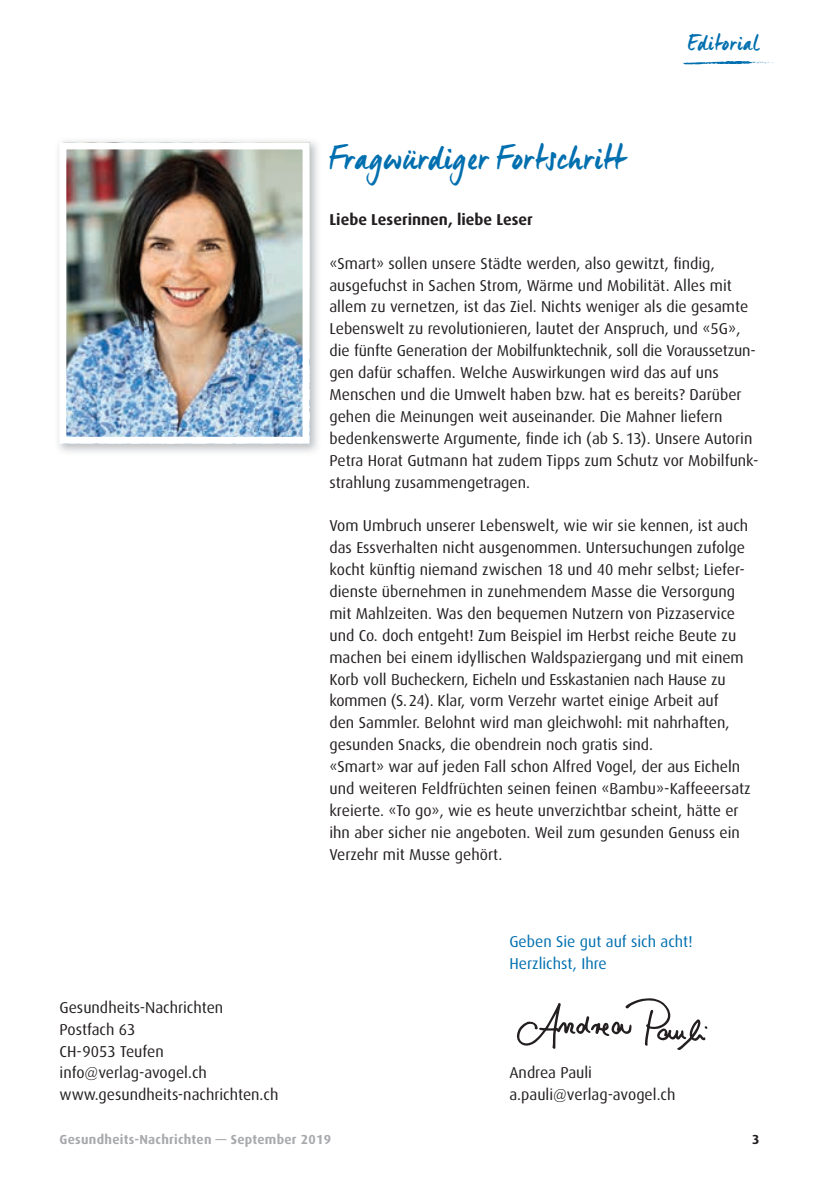
<style>
.page{position:relative;width:819px;height:1191px;background:#fff}
.page>*{position:absolute;margin:0;border:0;box-sizing:border-box;transform-origin:0 0}
.t1{font:35px "Manus";letter-spacing:.03em;color:#006faf}
.t2{font:22.75px "Manus";letter-spacing:.055em;color:#006faf}
.t3{font:15.75px/21.9px "Dax";color:#231f20}
.t4{font:15.75px/21.9px "Dax";color:#006faf}
.t5{font:700 15.75px "Dax";color:#231f20}
.t6{font:700 13.12px "Dax";letter-spacing:.02em;color:#a8a9ad}
.t7{font:700 13.12px "Dax";color:#231f20}
</style>
<div class="page">
<svg style="left:516px;top:998px;width:191px;height:52px"></svg>
<img style="left:58px;top:141px;width:260px;height:311px">
<img style="left:59px;top:142px;width:250px;height:302px">
<svg style="left:682px;top:61px;width:92px;height:4px"></svg>
<h2 class="t2" style="left:688px;top:28px;width:72px">Editorial</h2>
<h1 class="t1" style="left:329px;top:136px;width:296px">Fragwürdiger Fortschritt</h1>
<p class="t5" style="left:329px;top:211px;width:205px">Liebe Leserinnen, liebe Leser</p>
<p class="t3" style="left:329px;top:252px;width:430px">«Smart» sollen unsere Städte werden, also gewitzt, findig, ausgefuchst in Sachen Strom, Wärme und Mobilität. Alles mit allem zu vernetzen, ist das Ziel. Nichts weniger als die gesamte Lebenswelt zu revolutionieren, lautet der Anspruch, und «5G», die fünfte Generation der Mobilfunktechnik, soll die Voraussetzun&shy;gen dafür schaffen. Welche Auswirkungen wird das auf uns Menschen und die Umwelt haben bzw. hat es bereits? Darüber gehen die Meinungen weit auseinander. Die Mahner liefern bedenkenswerte Argumente, finde ich (ab S. 13). Unsere Autorin Petra Horat Gutmann hat zudem Tipps zum Schutz vor Mobilfunk&shy;strahlung zusammengetragen.</p>
<p class="t3" style="left:329px;top:515px;width:423px">Vom Umbruch unserer Lebenswelt, wie wir sie kennen, ist auch das Essverhalten nicht ausgenommen. Untersuchungen zufolge kocht künftig niemand zwischen 18 und 40 mehr selbst; Liefer&shy;dienste übernehmen in zunehmendem Masse die Versorgung mit Mahlzeiten. Was den bequemen Nutzern von Pizzaservice und Co. doch entgeht! Zum Beispiel im Herbst reiche Beute zu machen bei einem idyllischen Waldspaziergang und mit einem Korb voll Bucheckern, Eicheln und Esskastanien nach Hause zu kommen (S. 24). Klar, vorm Verzehr wartet einige Arbeit auf<br>den Sammler. Belohnt wird man gleichwohl: mit nahrhaften, gesunden Snacks, die obendrein noch gratis sind.<br>«Smart» war auf jeden Fall schon Alfred Vogel, der aus Eicheln und weiteren Feldfrüchten seinen feinen «Bambu»-Kaffeeersatz kreierte. «To go», wie es heute unverzichtbar scheint, hätte er ihn aber sicher nie angeboten. Weil zum gesunden Genuss ein Verzehr mit Musse gehört.</p>
<p class="t3" style="left:60px;top:996px;width:220px">Gesundheits-Nachrichten<br>Postfach 63<br>CH-9053 Teufen info@verlag-avogel.ch www.gesundheits-nachrichten.ch</p>
<p class="t4" style="left:509px;top:931px;width:185px">Geben Sie gut auf sich acht!<br>Herzlichst, Ihre</p>
<p class="t3" style="left:509px;top:1062px;width:168px">Andrea Pauli a.pauli@verlag-avogel.ch</p>
<p class="t6" style="left:60px;top:1132px;width:273px">Gesundheits-Nachrichten — September 2019</p>
<p class="t7" style="left:752px;top:1132px;width:9px">3</p>
</div>
